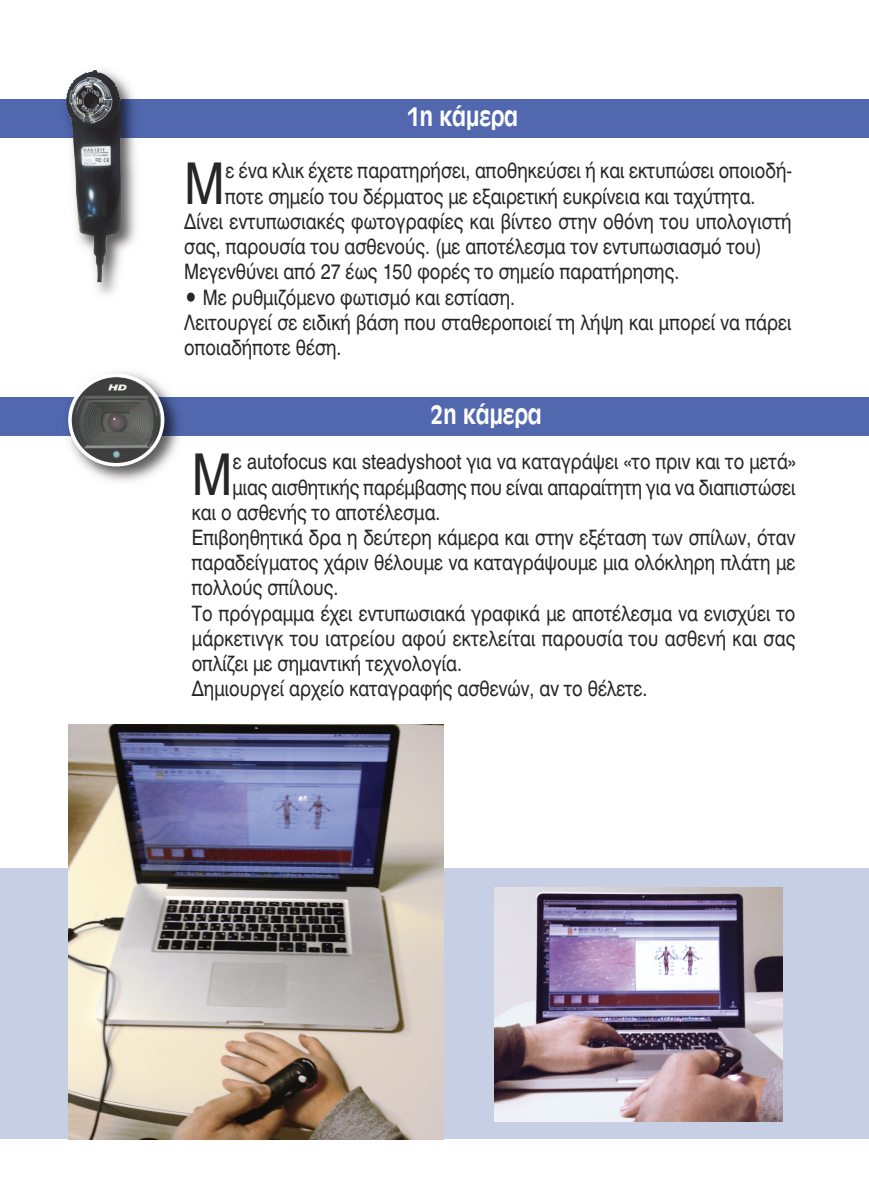
<style>
.page{position:relative;width:869px;height:1191px;background:#fff}
.page>*{position:absolute;margin:0;border:0;box-sizing:border-box;transform-origin:0 0}
.t1{font:56.88px "UB Helvetica";color:#272627;scale:.85 1}
.t2{font:28px "UB Antique Olive Bold";color:#fff;scale:.85 1}
.t3{font:21px/25.2px "UB Helvetica";color:#272627;scale:.85 1}
</style>
<div class="page">
<div style="left:0;top:868px;width:868px;height:271px;background:#c7cfe5"></div>
<div style="left:0;top:99px;width:868px;height:38px;background:#5167ae"></div>
<div style="left:0;top:397px;width:868px;height:38px;background:#5167ae"></div>
<img style="left:42px;top:69px;width:126px;height:226px">
<img style="left:65px;top:70px;width:56px;height:212px">
<img style="left:61px;top:371px;width:126px;height:111px">
<svg style="left:68px;top:373px;width:96px;height:93px"></svg>
<img style="left:494px;top:887px;width:288px;height:234px">
<img style="left:68px;top:724px;width:376px;height:415px">
<p class="t2" style="left:406px;top:101px;width:133px">1η κάμερα</p>
<p class="t1" style="left:184px;top:149px;width:50px">Μ</p>
<p class="t3" style="left:225px;top:158px;width:667px">ε ένα κλικ έχετε παρατηρήσει, αποθηκεύσει ή και εκτυπώσει οποιοδή-</p>
<p class="t3" style="left:225px;top:183px;width:625px">ποτε σημείο του δέρματος με εξαιρετική ευκρίνεια και ταχύτητα.</p>
<p class="t3" style="left:184px;top:209px;width:715px">Δίνει εντυπωσιακές φωτογραφίες και βίντεο στην οθόνη του υπολογιστή</p>
<p class="t3" style="left:184px;top:234px;width:680px">σας, παρουσία του ασθενούς. (με αποτέλεσμα τον εντυπωσιασμό του)</p>
<p class="t3" style="left:184px;top:259px;width:583px">Μεγενθύνει από 27 έως 150 φορές το σημείο παρατήρησης.</p>
<p class="t3" style="left:184px;top:284px;width:715px">• Με ρυθμιζόμενο φωτισμό και εστίαση.<br>Λειτουργεί σε ειδική βάση που σταθεροποιεί τη λήψη και μπορεί να πάρει οποιαδήποτε θέση.</p>
<p class="t2" style="left:430px;top:399px;width:133px">2η κάμερα</p>
<p class="t1" style="left:192px;top:439px;width:50px">M</p>
<p class="t3" style="left:233px;top:449px;width:663px">ε autofocus και steadyshoot για να καταγράψει «το πριν και το μετά»</p>
<p class="t3" style="left:232px;top:474px;width:663px">μιας αισθητικής παρέμβασης που είναι απαραίτητη για να διαπιστώσει</p>
<p class="t3" style="left:192px;top:499px;width:294px">και ο ασθενής το αποτέλεσμα.</p>
<p class="t3" style="left:192px;top:525px;width:711px">Επιβοηθητικά δρα η δεύτερη κάμερα και στην εξέταση των σπίλων, όταν</p>
<p class="t3" style="left:192px;top:550px;width:711px">παραδείγματος χάριν θέλουμε να καταγράψουμε μια ολόκληρη πλάτη με</p>
<p class="t3" style="left:192px;top:575px;width:174px">πολλούς σπίλους.</p>
<p class="t3" style="left:192px;top:600px;width:711px">Το πρόγραμμα έχει εντυπωσιακά γραφικά με αποτέλεσμα να ενισχύει το</p>
<p class="t3" style="left:192px;top:625px;width:711px">μάρκετινγκ του ιατρείου αφού εκτελείται παρουσία του ασθενή και σας</p>
<p class="t3" style="left:192px;top:651px;width:319px">οπλίζει με σημαντική τεχνολογία.</p>
<p class="t3" style="left:192px;top:676px;width:537px">Δημιουργεί αρχείο καταγραφής ασθενών, αν το θέλετε.</p>
</div>
